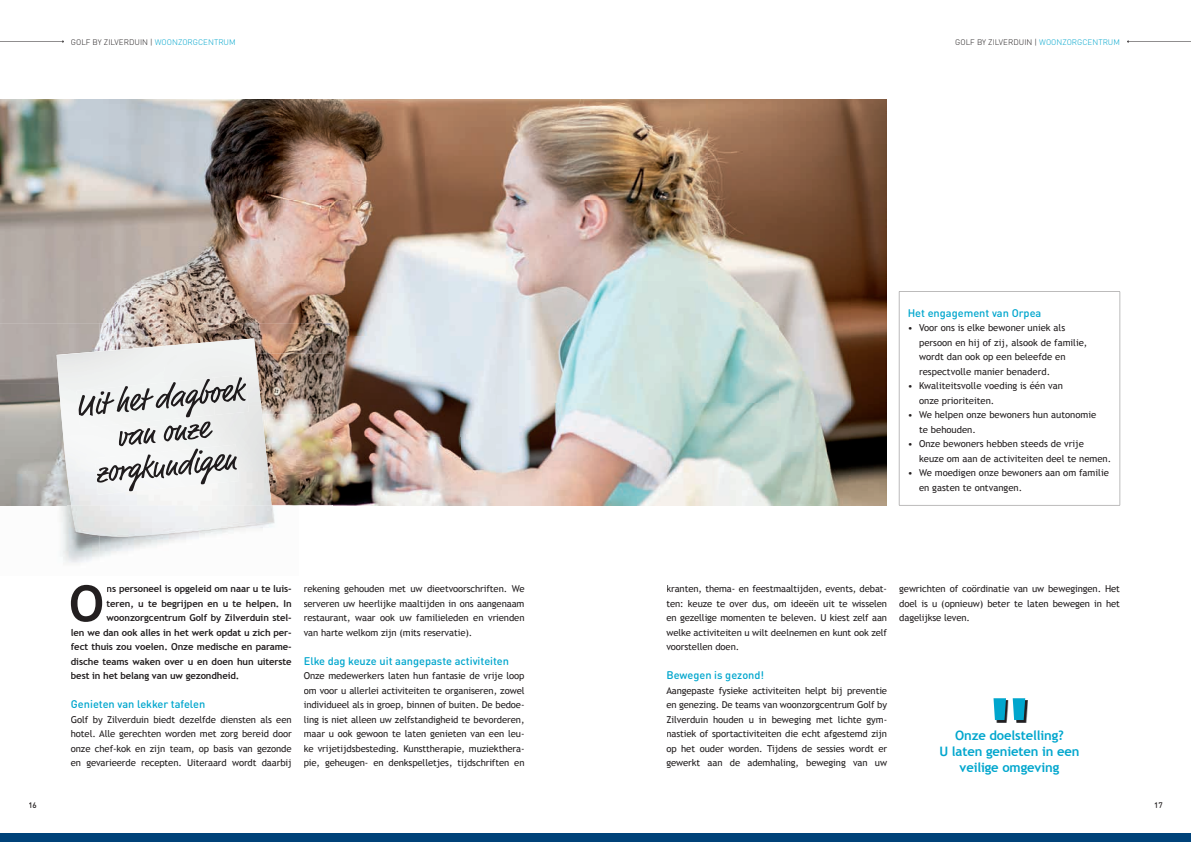
<style>
.page{position:relative;width:1191px;height:842px;background:#fff}
.page>*{position:absolute;margin:0;border:0;box-sizing:border-box;transform-origin:0 0}
.t1{font:700 50px "Trebuchet MS";color:#231f20}
.t2{font:700 13px/15.6px "Trebuchet MS";letter-spacing:-.01em;color:#00a6cd;text-align:center}
.t3{font:500 11px "DIN Round Pro";color:#00a6cd}
.t4{font:9.5px/14.5px "Trebuchet MS";color:#231f20;text-align:justify}
.t5{font:700 9.5px "Trebuchet MS";letter-spacing:-.01em;color:#231f20}
.t6{font:300 8px "DIN Round Pro";letter-spacing:.005em;color:#231f20}
.t7{font:500 8px "DIN Round Pro";color:#231f20}
.s1{color:#00a6cd}
</style>
<div class="page">
<img style="left:0;top:99px;width:850px;height:203px">
<img style="left:850px;top:99px;width:36px;height:406px">
<img style="left:0;top:302px;width:496px;height:34px">
<img style="left:496px;top:302px;width:355px;height:203px">
<img style="left:332px;top:336px;width:164px;height:169px">
<img style="left:0;top:505px;width:100px;height:58px">
<img style="left:273px;top:505px;width:59px;height:19px">
<img style="left:0;top:323px;width:100px;height:61px">
<img style="left:100px;top:323px;width:232px;height:30px">
<img style="left:261px;top:353px;width:71px;height:61px">
<img style="left:0;top:384px;width:66px;height:121px">
<img style="left:268px;top:414px;width:64px;height:61px">
<img style="left:66px;top:472px;width:1px;height:33px">
<img style="left:271px;top:475px;width:61px;height:30px">
<img style="left:71px;top:505px;width:202px;height:32px">
<img style="left:57px;top:346px;width:107px;height:59px">
<img style="left:164px;top:338px;width:97px;height:67px">
<img style="left:60px;top:405px;width:208px;height:67px">
<img style="left:67px;top:472px;width:204px;height:33px">
<img style="left:76px;top:375px;width:173px;height:53px">
<img style="left:117px;top:421px;width:96px;height:24px">
<img style="left:95px;top:445px;width:144px;height:50px">
<svg style="left:899px;top:292px;width:221px;height:213px"></svg>
<img style="left:996px;top:700px;width:31px;height:22px">
<svg style="left:993px;top:698px;width:32px;height:22px"></svg>
<svg style="left:0;top:41px;width:64px;height:2px"></svg>
<svg style="left:1127px;top:41px;width:64px;height:2px"></svg>
<div style="left:0;top:833px;width:1191px;height:9px;background:#004279"></div>
<p class="t6" style="left:71px;top:36px;width:166px">GOLF BY ZILVERDUIN | <span class="s1">WOONZORGCENTRUM</span></p>
<p class="t6" style="left:955px;top:36px;width:166px">GOLF BY ZILVERDUIN | <span class="s1">WOONZORGCENTRUM</span></p>
<h1 class="t1" style="left:69px;top:572px;width:37px">O</h1>
<p class="t5" style="left:107px;top:583px;width:187px">ns personeel is opgeleid om naar u te luis-</p>
<p class="t5" style="left:107px;top:597px;width:187px">teren, u te begrijpen en u te helpen. In</p>
<p class="t5" style="left:107px;top:612px;width:187px">woonzorgcentrum Golf by Zilverduin stel-</p>
<p class="t5" style="left:71px;top:626px;width:222px">len we dan ook alles in het werk opdat u zich per-</p>
<p class="t5" style="left:71px;top:641px;width:222px">fect thuis zou voelen. Onze medische en parame-</p>
<p class="t5" style="left:71px;top:655px;width:222px">dische teams waken over u en doen hun uiterste</p>
<p class="t5" style="left:71px;top:670px;width:170px">best in het belang van uw gezondheid.</p>
<p class="t3" style="left:71px;top:697px;width:136px">Genieten van lekker tafelen</p>
<p class="t4" style="left:71px;top:712px;width:222px">Golf by Zilverduin biedt dezelfde diensten als een hotel. Alle gerechten worden met zorg bereid door onze chef-kok en zijn team, op basis van gezonde en gevarieerde recepten. Uiteraard wordt daarbij</p>
<p class="t4" style="left:304px;top:582px;width:222px">rekening gehouden met uw dieetvoorschriften. We serveren uw heerlijke maaltijden in ons aangenaam restaurant, waar ook uw familieleden en vrienden van harte welkom zijn (mits reservatie).</p>
<p class="t3" style="left:304px;top:653px;width:207px">Elke dag keuze uit aangepaste activiteiten</p>
<p class="t4" style="left:304px;top:669px;width:222px">Onze medewerkers laten hun fantasie de vrije loop om voor u allerlei activiteiten te organiseren, zowel individueel als in groep, binnen of buiten. De bedoe&shy;ling is niet alleen uw zelfstandigheid te bevorderen, maar u ook gewoon te laten genieten van een leu&shy;ke vrijetijdsbesteding. Kunsttherapie, muziekthera&shy;pie, geheugen- en denkspelletjes, tijdschriften en</p>
<p class="t3" style="left:907px;top:305px;width:135px">Het engagement van Orpea</p>
<p class="t4" style="left:919px;top:321px;width:170px;text-align:left;text-indent:-11px">• Voor ons is elke bewoner uniek als persoon en hij of zij, alsook de familie, wordt dan ook op een beleefde en respectvolle manier benaderd.</p>
<p class="t4" style="left:919px;top:379px;width:145px;text-indent:-11px">• Kwaliteitsvolle voeding is één van onze prioriteiten.</p>
<p class="t4" style="left:919px;top:408px;width:179px;text-indent:-11px">• We helpen onze bewoners hun autonomie te behouden.</p>
<p class="t4" style="left:919px;top:437px;width:194px;text-indent:-11px">• Onze bewoners hebben steeds de vrije<br>keuze om aan de activiteiten deel te nemen.</p>
<p class="t4" style="left:919px;top:466px;width:191px;text-indent:-11px">• We moedigen onze bewoners aan om familie en gasten te ontvangen.</p>
<p class="t4" style="left:666px;top:582px;width:222px">kranten, thema- en feestmaaltijden, events, debat&shy;ten: keuze te over dus, om ideeën uit te wisselen en gezellige momenten te beleven. U kiest zelf aan welke activiteiten u wilt deelnemen en kunt ook zelf voorstellen doen.</p>
<p class="t3" style="left:666px;top:668px;width:99px">Bewegen is gezond!</p>
<p class="t4" style="left:666px;top:683px;width:222px">Aangepaste fysieke activiteiten helpt bij preventie en genezing. De teams van woonzorgcentrum Golf by Zilverduin houden u in beweging met lichte gym&shy;nastiek of sportactiviteiten die echt afgestemd zijn op het ouder worden. Tijdens de sessies wordt er gewerkt aan de ademhaling, beweging van uw</p>
<p class="t4" style="left:899px;top:582px;width:222px">gewrichten of coördinatie van uw bewegingen. Het doel is u (opnieuw) beter te laten bewegen in het dagelijkse leven.</p>
<h2 class="t2" style="left:939px;top:728px;width:142px">Onze doelstelling?<br>U laten genieten in een veilige omgeving</h2>
<p class="t7" style="left:28px;top:800px;width:10px">16</p>
<p class="t7" style="left:1154px;top:800px;width:10px">17</p>
</div>
